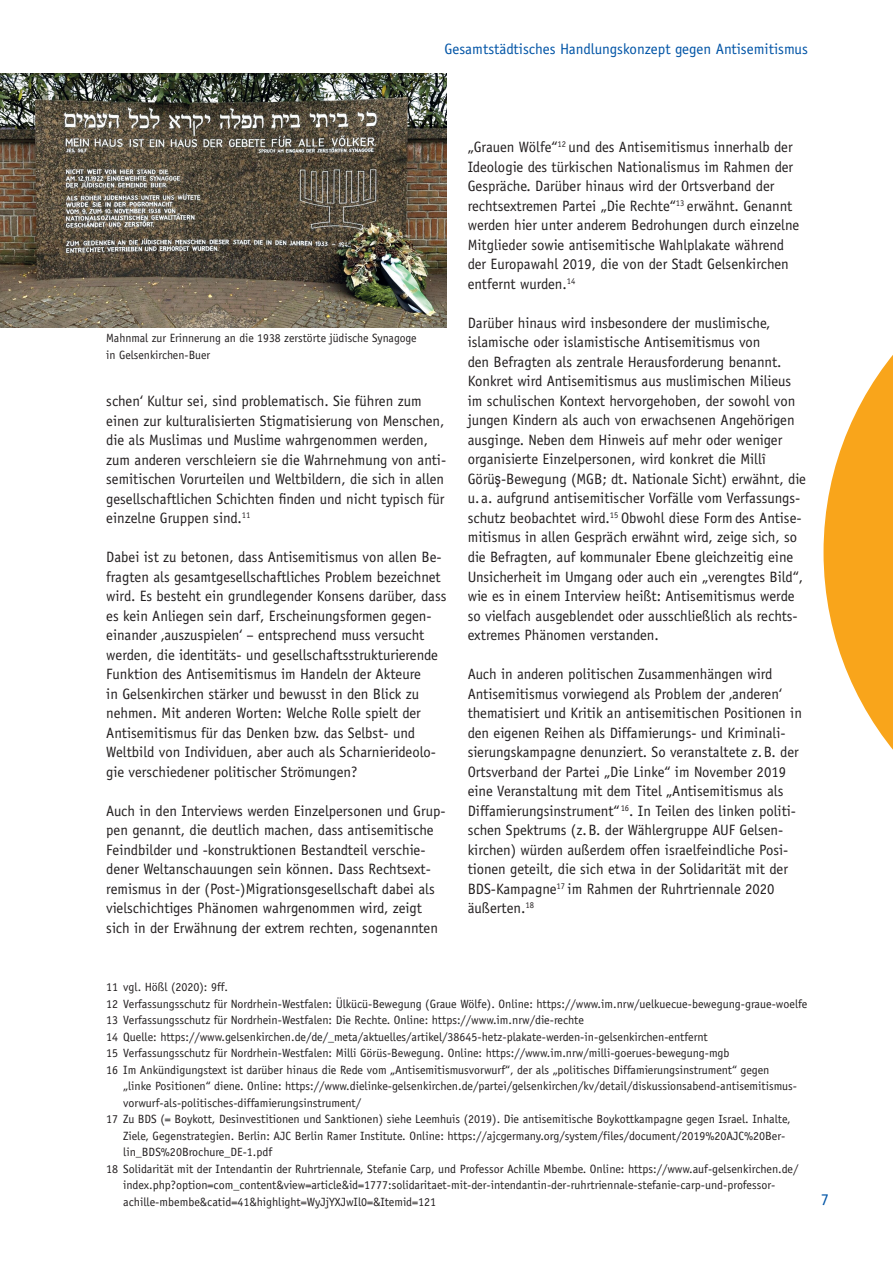
<style>
.page{position:relative;width:893px;height:1263px;background:#fff}
.page>*{position:absolute;margin:0;border:0;box-sizing:border-box;transform-origin:0 0}
.t1{font:16.5px "Officina Sans Std";color:#0154a6}
.t2{font:15px/19.5px "Officina Sans Std";color:#231f20}
.t3{font:15px "Officina Sans Std";color:#0154a6}
.t4{font:12px/16.5px "Officina Sans Std";color:#231f20}
.s1{font-family:"Arial"}
</style>
<div class="page">
<svg style="left:823px;top:355px;width:70px;height:395px"></svg>
<img style="left:0;top:74px;width:446px;height:253px">
<p class="t3" style="left:444px;top:40px;width:365px">Gesamtstädtisches Handlungskonzept gegen Antisemitismus</p>
<p class="t4" style="left:106px;top:330px;width:312px">Mahnmal zur Erinnerung an die 1938 zerstörte jüdische Synagoge in Gelsenkirchen-Buer</p>
<p class="t2" style="left:106px;top:391px;width:341px">schen‘ Kultur sei, sind problematisch. Sie führen zum einen zur kulturalisierten Stigmatisierung von Menschen, die als Muslimas und Muslime wahrgenommen werden, zum anderen verschleiern sie die Wahrnehmung von anti&shy;semitischen Vorurteilen und Weltbildern, die sich in allen gesellschaftlichen Schichten finden und nicht typisch für einzelne Gruppen sind.<sup>11</sup></p>
<p class="t2" style="left:106px;top:547px;width:342px">Dabei ist zu betonen, dass Antisemitismus von allen Be&shy;fragten als gesamtgesellschaftliches Problem bezeichnet wird. Es besteht ein grundlegender Konsens darüber, dass es kein Anliegen sein darf, Erscheinungsformen gegen&shy;einander ‚auszuspielen‘ – entsprechend muss versucht werden, die identitäts- und gesellschaftsstrukturierende Funktion des Antisemitismus im Handeln der Akteure<br>in Gelsenkirchen stärker und bewusst in den Blick zu nehmen. Mit anderen Worten: Welche Rolle spielt der Antisemitismus für das Denken bzw. das Selbst- und Weltbild von Individuen, aber auch als Scharnierideolo&shy;gie verschiedener politischer Strömungen?</p>
<p class="t2" style="left:106px;top:801px;width:341px">Auch in den Interviews werden Einzelpersonen und Grup&shy;pen genannt, die deutlich machen, dass antisemitische Feindbilder und -konstruktionen Bestandteil verschie&shy;dener Weltanschauungen sein können. Dass Rechtsext&shy;remismus in der (Post-)Migrationsgesellschaft dabei als vielschichtiges Phänomen wahrgenommen wird, zeigt sich in der Erwähnung der extrem rechten, sogenannten</p>
<p class="t2" style="left:468px;top:138px;width:333px">„Grauen Wölfe“<sup>12</sup> und des Antisemitismus innerhalb der Ideologie des türkischen Nationalismus im Rahmen der Gespräche. Darüber hinaus wird der Ortsverband der rechtsextremen Partei „Die Rechte“<sup>13</sup> erwähnt. Genannt werden hier unter anderem Bedrohungen durch einzelne Mitglieder sowie antisemitische Wahlplakate während der Europawahl 2019, die von der Stadt Gelsenkirchen entfernt wurden.<sup>14</sup></p>
<p class="t2" style="left:468px;top:313px;width:340px">Darüber hinaus wird insbesondere der muslimische, islamische oder islamistische Antisemitismus von<br>den Befragten als zentrale Herausforderung benannt.<br>Konkret wird Antisemitismus aus muslimischen Milieus im schulischen Kontext hervorgehoben, der sowohl von jungen Kindern als auch von erwachsenen Angehörigen ausginge. Neben dem Hinweis auf mehr oder weniger organisierte Einzelpersonen, wird konkret die Millî Görü<span class="s1">ş</span>-Bewegung (MGB; dt. Nationale Sicht) erwähnt, die u. a. aufgrund antisemitischer Vorfälle vom Verfassungs&shy;schutz beobachtet wird.<sup>15</sup> Obwohl diese Form des Antise&shy;mitismus in allen Gespräch erwähnt wird, zeige sich, so die Befragten, auf kommunaler Ebene gleichzeitig eine Unsicherheit im Umgang oder auch ein „verengtes Bild“, wie es in einem Interview heißt: Antisemitismus werde so vielfach ausgeblendet oder ausschließlich als rechts&shy;extremes Phänomen verstanden.</p>
<p class="t2" style="left:468px;top:664px;width:336px">Auch in anderen politischen Zusammenhängen wird Antisemitismus vorwiegend als Problem der ‚anderen‘ thematisiert und Kritik an antisemitischen Positionen in den eigenen Reihen als Diffamierungs- und Kriminali&shy;sierungskampagne denunziert. So veranstaltete z.B. der Ortsverband der Partei „Die Linke“ im November 2019 eine Veranstaltung mit dem Titel „Antisemitismus als Diffamierungsinstrument“ <sup>16</sup>. In Teilen des linken politi&shy;schen Spektrums (z.B. der Wählergruppe AUF Gelsen&shy;kirchen) würden außerdem offen israelfeindliche Posi&shy;tionen geteilt, die sich etwa in der Solidarität mit der BDS-Kampagne<sup>17</sup> im Rahmen der Ruhrtriennale 2020 äußerten.<sup>18</sup></p>
<p class="t4" style="left:106px;top:979px;width:703px">11 vgl. Hößl (2020): 9ff.<br>12 Verfassungsschutz für Nordrhein-Westfalen: Ülkücü-Bewegung (Graue Wölfe). Online: https://www.im.nrw/uelkuecue-bewegung-graue-woelfe 13 Verfassungsschutz für Nordrhein-Westfalen: Die Rechte. Online: https://www.im.nrw/die-rechte<br>14 Quelle: https://www.gelsenkirchen.de/de/_meta/aktuelles/artikel/38645-hetz-plakate-werden-in-gelsenkirchen-entfernt<br>15 Verfassungsschutz für Nordrhein-Westfalen: Milli Görüs-Bewegung. Online: https://www.im.nrw/milli-goerues-bewegung-mgb<br>16 Im Ankündigungstext ist darüber hinaus die Rede vom „Antisemitismusvorwurf“, der als „politisches Diffamierungsinstrument“ gegen</p>
<p class="t4" style="left:123px;top:1078px;width:675px">„linke Positionen“ diene. Online: https://www.dielinke-gelsenkirchen.de/partei/gelsenkirchen/kv/detail/diskussionsabend-antisemitismus-</p>
<p class="t4" style="left:123px;top:1094px;width:239px">vorwurf-als-politisches-diffamierungsinstrument/</p>
<p class="t4" style="left:106px;top:1111px;width:686px">17 Zu BDS (= Boykott, Desinvestitionen und Sanktionen) siehe Leemhuis (2019). Die antisemitische Boykottkampagne gegen Israel. Inhalte,</p>
<p class="t4" style="left:123px;top:1127px;width:664px">Ziele, Gegenstrategien. Berlin: AJC Berlin Ramer Institute. Online: https://ajcgermany.org/system/files/document/2019%20AJC%20Ber-</p>
<p class="t4" style="left:123px;top:1144px;width:150px">lin_BDS%20Brochure_DE-1.pdf</p>
<p class="t4" style="left:106px;top:1160px;width:694px">18 Solidarität mit der Intendantin der Ruhrtriennale, Stefanie Carp, und Professor Achille Mbembe. Online: https://www.auf-gelsenkirchen.de/</p>
<p class="t4" style="left:123px;top:1177px;width:654px">index.php?option=com_content&amp;view=article&amp;id=1777:solidaritaet-mit-der-intendantin-der-ruhrtriennale-stefanie-carp-und-professor-</p>
<p class="t4" style="left:123px;top:1193px;width:314px">achille-mbembe&amp;catid=41&amp;highlight=WyJjYXJwIl0=&amp;Itemid=121</p>
<p class="t1" style="left:821px;top:1189px;width:10px">7</p>
</div>
